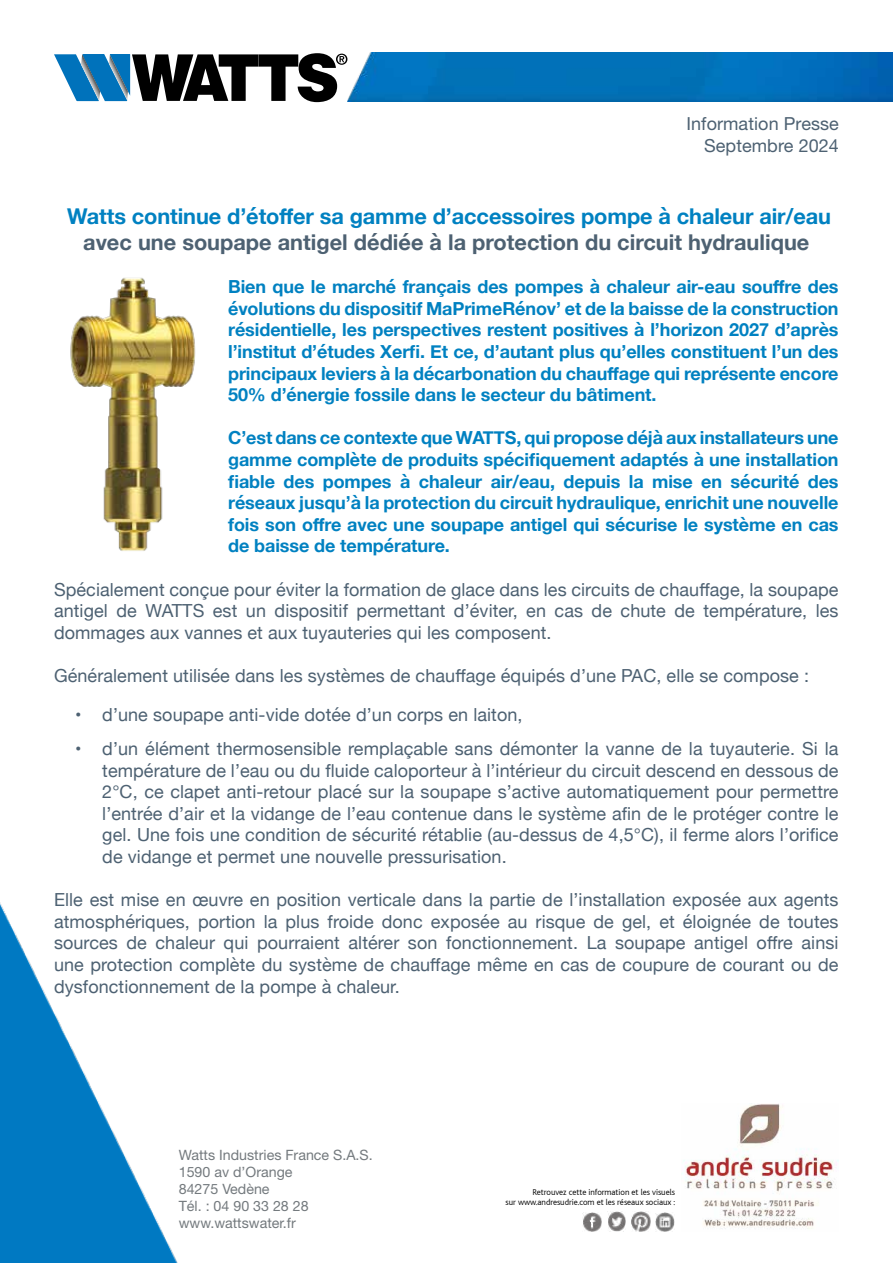
<style>
.page{position:relative;width:893px;height:1263px;background:#fff}
.page>*{position:absolute;margin:0;border:0;box-sizing:border-box;transform-origin:0 0}
.t1{font:700 21.75px "Helvetica Neue";letter-spacing:-.005em;color:#0081c1}
.t2{font:700 21.75px "Helvetica Neue";color:#4d6172}
.t3{font:18px/21.6px "Helvetica Neue";letter-spacing:.005em;color:#4d6172;text-align:justify}
.t4{font:700 18px/21.6px "Helvetica Neue";letter-spacing:-.005em;color:#0081c1;text-align:justify}
.t5{font:18px/21.6px "Helvetica Neue";letter-spacing:.005em;color:#4d6172;text-align:right}
.t6{font:14.25px/17.1px "Helvetica Neue";color:#747a7e}
.t7{font:300 8.85px/9.4px "Bliss";letter-spacing:-.005em;color:#000;text-align:right}
</style>
<div class="page">
<img style="left:348px;top:53px;width:545px;height:48px">
<img style="left:0;top:902px;width:178px;height:361px">
<svg style="left:54px;top:53px;width:293px;height:49px"></svg>
<img style="left:582px;top:1212px;width:20px;height:19px">
<img style="left:608px;top:1212px;width:18px;height:19px">
<img style="left:631px;top:1212px;width:19px;height:19px">
<img style="left:655px;top:1212px;width:20px;height:19px">
<img style="left:682px;top:1104px;width:157px;height:125px">
<img style="left:70px;top:277px;width:126px;height:274px">
<p class="t5" style="left:686px;top:113px;width:154px">Information Presse<br>Septembre 2024</p>
<p class="t1" style="left:67px;top:199px;width:765px">Watts continue d’étoffer sa gamme d’accessoires pompe à chaleur air/eau</p>
<p class="t2" style="left:83px;top:225px;width:728px">avec une soupape antigel dédiée à la protection du circuit hydraulique</p>
<p class="t4" style="left:228px;top:276px;width:612px">Bien que le marché français des pompes à chaleur air-eau souffre des évolutions du dispositif MaPrimeRénov’ et de la baisse de la construction résidentielle, les perspectives restent positives à l’horizon 2027 d’après l’institut d’études Xerfi. Et ce, d’autant plus qu’elles constituent l’un des principaux leviers à la décarbonation du chauffage qui représente encore 50% d’énergie fossile dans le secteur du bâtiment.</p>
<p class="t4" style="left:228px;top:428px;width:612px">C’est dans ce contexte que WATTS, qui propose déjà aux installateurs une gamme complète de produits spécifiquement adaptés à une installation fiable des pompes à chaleur air/eau, depuis la mise en sécurité des réseaux jusqu’à la protection du circuit hydraulique, enrichit une nouvelle fois son offre avec une soupape antigel qui sécurise le système en cas de baisse de température.</p>
<p class="t3" style="left:54px;top:579px;width:786px">Spécialement conçue pour éviter la formation de glace dans les circuits de chauffage, la soupape antigel de WATTS est un dispositif permettant d’éviter, en cas de chute de température, les dommages aux vannes et aux tuyauteries qui les composent.</p>
<p class="t3" style="left:54px;top:666px;width:757px">Généralement utilisée dans les systèmes de chauffage équipés d’une PAC, elle se compose :</p>
<p class="t3" style="left:75px;top:704px;width:449px">• d’une soupape anti-vide dotée d’un corps en laiton,</p>
<p class="t3" style="left:102px;top:739px;width:738px;text-indent:-27px">• d’un élément thermosensible remplaçable sans démonter la vanne de la tuyauterie. Si la température de l’eau ou du fluide caloporteur à l’intérieur du circuit descend en dessous de 2°C, ce clapet anti-retour placé sur la soupape s’active automatiquement pour permettre l’entrée d’air et la vidange de l’eau contenue dans le système afin de le protéger contre le gel. Une fois une condition de sécurité rétablie (au-dessus de 4,5°C), il ferme alors l’orifice de vidange et permet une nouvelle pressurisation.</p>
<p class="t3" style="left:54px;top:890px;width:786px">Elle est mise en œuvre en position verticale dans la partie de l’installation exposée aux agents atmosphériques, portion la plus froide donc exposée au risque de gel, et éloignée de toutes sources de chaleur qui pourraient altérer son fonctionnement. La soupape antigel offre ainsi une protection complète du système de chauffage même en cas de coupure de courant ou de dysfonctionnement de la pompe à chaleur.</p>
<p class="t6" style="left:179px;top:1146px;width:195px">Watts Industries France S.A.S.<br>1590 av d’Orange<br>84275 Vedène<br>Tél. : 04 90 33 28 28 www.wattswater.fr</p>
<p class="t7" style="left:505px;top:1187px;width:171px">Retrouvez cette information et les visuels<br>sur www.andresudrie.com et les réseaux sociaux :</p>
</div>
